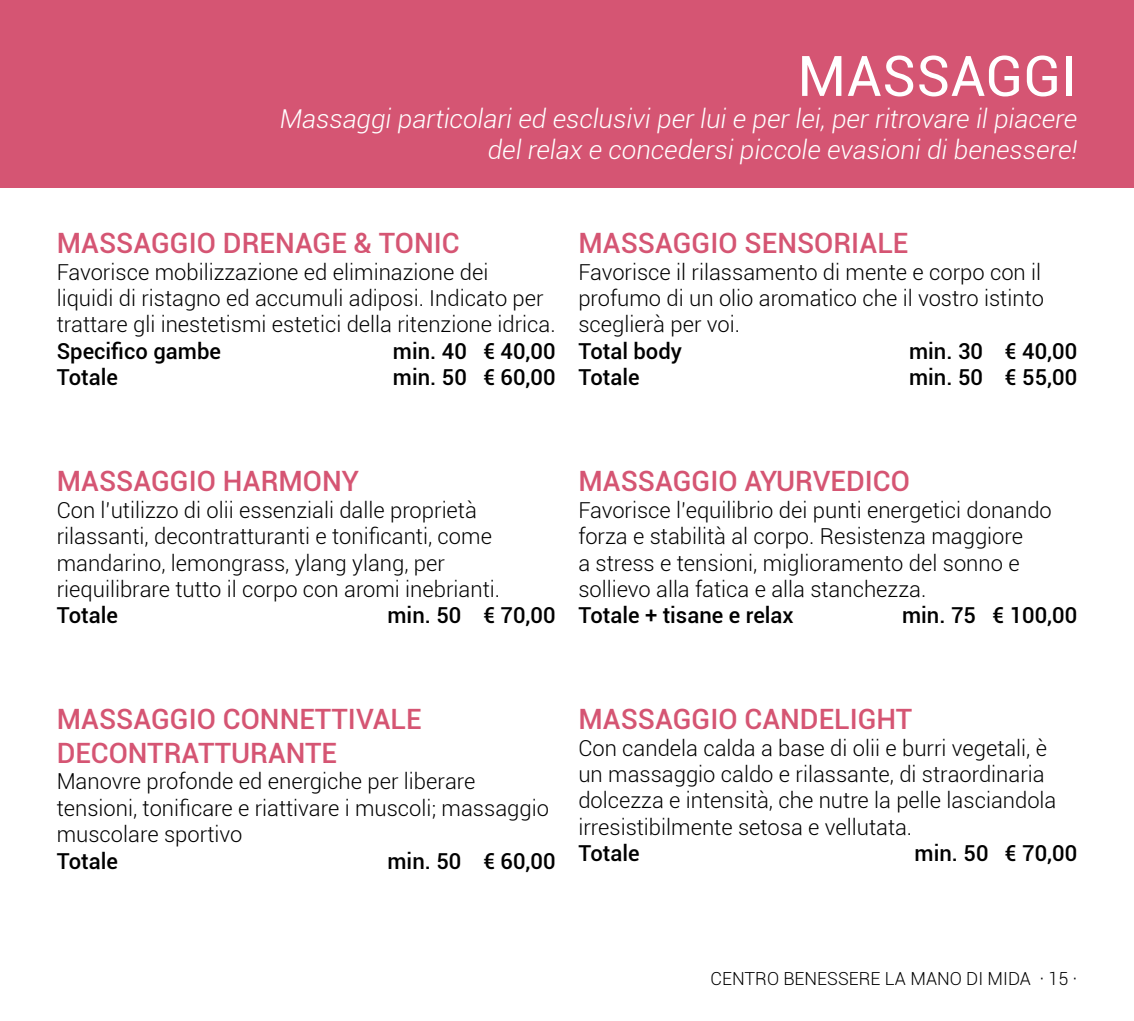
<style>
.page{position:relative;width:1134px;height:1021px;background:#fff}
.page>*{position:absolute;margin:0;border:0;box-sizing:border-box;transform-origin:0 0}
.t1{font:56px "Roboto";color:#fff}
.t2{font:500 28px/33.6px "Roboto";color:#d55573}
.t3{font:italic 300 26px/31.2px "Roboto";color:#fff;text-align:right}
.t4{font:300 22px/26.4px "Roboto";color:#000}
.t5{font:500 22px "Roboto";color:#000}
.t6{font:300 18px "Roboto";color:#000}
</style>
<div class="page">
<div style="left:0;top:0;width:1134px;height:187px;background:#d55573"></div>
<h1 class="t1" style="left:797px;top:37px;width:281px">MASSAGGI</h1>
<p class="t3" style="left:280px;top:102px;width:799px">Massaggi particolari ed esclusivi per lui e per lei, per ritrovare il piacere del relax e concedersi piccole evasioni di benessere!</p>
<h1 class="t1" style="left:57px;top:68px;width:508px">TRATTAMENTI VISO</h1>
<p class="t2" style="left:57px;top:225px;width:404px">MASSAGGIO DRENAGE &amp; TONIC</p>
<p class="t4" style="left:57px;top:258px;width:500px">Favorisce mobilizzazione ed eliminazione dei<br>liquidi di ristagno ed accumuli adiposi. Indicato per trattare gli inestetismi estetici della ritenzione idrica.</p>
<p class="t5" style="left:57px;top:335px;width:166px">Specifico gambe</p>
<p class="t5" style="left:393px;top:335px;width:164px">min. 40 € 40,00</p>
<p class="t5" style="left:57px;top:362px;width:63px">Totale</p>
<p class="t5" style="left:393px;top:362px;width:164px">min. 50 € 60,00</p>
<p class="t2" style="left:578px;top:225px;width:331px">MASSAGGIO SENSORIALE</p>
<p class="t4" style="left:578px;top:258px;width:467px">Favorisce il rilassamento di mente e corpo con il profumo di un olio aromatico che il vostro istinto sceglierà per voi.</p>
<p class="t5" style="left:578px;top:335px;width:105px">Total body</p>
<p class="t5" style="left:909px;top:335px;width:170px">min. 30 € 40,00</p>
<p class="t5" style="left:578px;top:362px;width:63px">Totale</p>
<p class="t5" style="left:909px;top:362px;width:170px">min. 50 € 55,00</p>
<p class="t2" style="left:57px;top:463px;width:304px">MASSAGGIO HARMONY</p>
<p class="t4" style="left:57px;top:496px;width:445px">Con l’utilizzo di olii essenziali dalle proprietà rilassanti, decontratturanti e tonificanti, come mandarino, lemongrass, ylang ylang, per riequilibrare tutto il corpo con aromi inebrianti.</p>
<p class="t5" style="left:57px;top:600px;width:63px">Totale</p>
<p class="t5" style="left:387px;top:600px;width:170px">min. 50 € 70,00</p>
<p class="t2" style="left:578px;top:463px;width:333px">MASSAGGIO AYURVEDICO</p>
<p class="t4" style="left:578px;top:496px;width:475px">Favorisce l’equilibrio dei punti energetici donando forza e stabilità al corpo. Resistenza maggiore<br>a stress e tensioni, miglioramento del sonno e sollievo alla fatica e alla stanchezza.</p>
<p class="t5" style="left:578px;top:600px;width:217px">Totale + tisane e relax</p>
<p class="t5" style="left:902px;top:600px;width:177px">min. 75 € 100,00</p>
<p class="t2" style="left:57px;top:701px;width:366px">MASSAGGIO CONNETTIVALE<br>DECONTRATTURANTE</p>
<p class="t4" style="left:57px;top:767px;width:494px">Manovre profonde ed energiche per liberare tensioni, tonificare e riattivare i muscoli; massaggio muscolare sportivo</p>
<p class="t5" style="left:57px;top:845px;width:63px">Totale</p>
<p class="t5" style="left:387px;top:845px;width:170px">min. 50 € 60,00</p>
<p class="t2" style="left:578px;top:701px;width:335px">MASSAGGIO CANDELIGHT</p>
<p class="t4" style="left:578px;top:734px;width:480px">Con candela calda a base di olii e burri vegetali, è un massaggio caldo e rilassante, di straordinaria dolcezza e intensità, che nutre la pelle lasciandola irresistibilmente setosa e vellutata.</p>
<p class="t5" style="left:578px;top:838px;width:63px">Totale</p>
<p class="t5" style="left:915px;top:838px;width:164px">min. 50 € 70,00</p>
<p class="t6" style="left:711px;top:966px;width:368px">CENTRO BENESSERE LA MANO DI MIDA · 15 ·</p>
</div>
